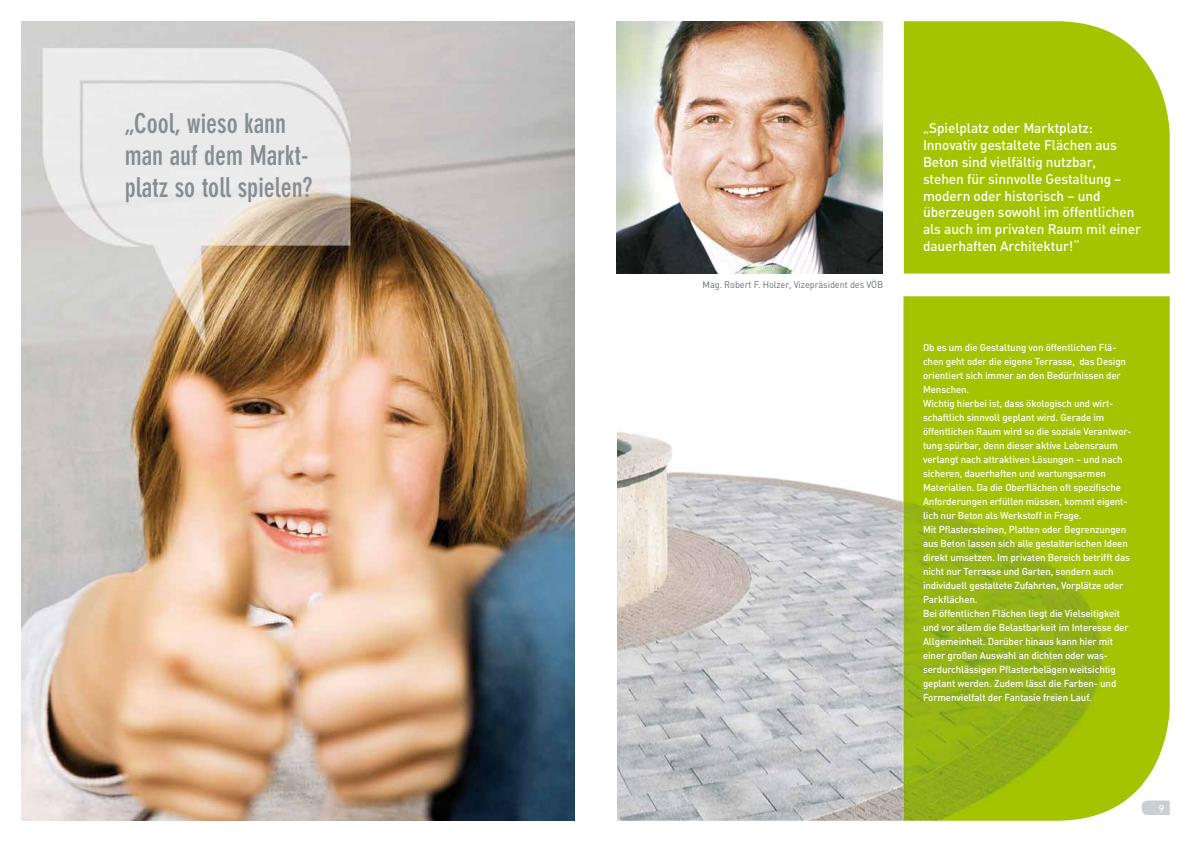
<style>
.page{position:relative;width:1191px;height:842px;background:#fff}
.page>*{position:absolute;margin:0;border:0;box-sizing:border-box;transform-origin:0 0}
.t1{font:700 condensed 27px/32.4px "DIN Neuzeit Grotesk";color:#868d91}
.t2{font:14px/16.8px "DIN Medium Alternate";letter-spacing:-.005em;color:#fff}
.t3{font:500 10px/14px "DIN";letter-spacing:-.01em;color:#fff}
.t4{font:10px "DIN Medium Alternate";color:#fff}
.t5{font:9.5px "DIN";letter-spacing:-.01em;color:#676d71}
</style>
<div class="page">
<img style="left:21px;top:21px;width:553px;height:800px">
<img style="left:617px;top:296px;width:552px;height:525px">
<img style="left:617px;top:21px;width:265px;height:253px">
<div style="left:904px;top:21px;width:265px;height:253px;background:#a4c400"></div>
<svg style="left:1141px;top:800px;width:28px;height:15px"></svg>
<h1 class="t1" style="left:125px;top:107px;width:189px">„Cool, wieso kann man auf dem Markt&shy;platz so toll spielen?</h1>
<p class="t5" style="left:702px;top:279px;width:182px">Mag. Robert F. Holzer, Vizepräsident des VÖB</p>
<p class="t2" style="left:923px;top:120px;width:219px">„Spielplatz oder Marktplatz:<br>Innovativ gestaltete Flächen aus<br>Beton sind vielfältig nutzbar,<br>stehen für sinnvolle Gestaltung – modern oder historisch – und überzeugen sowohl im öffentlichen als auch im privaten Raum mit einer dauerhaften Architektur!“</p>
<p class="t3" style="left:923px;top:340px;width:210px">Ob es um die Gestaltung von öffentlichen Flä&shy;chen geht oder die eigene Terrasse, das Design orientiert sich immer an den Bedürfnissen der Menschen.<br>Wichtig hierbei ist, dass ökologisch und wirt&shy;schaftlich sinnvoll geplant wird. Gerade im öffentlichen Raum wird so die soziale Verantwor&shy;tung spürbar, denn dieser aktive Lebensraum verlangt nach attraktiven Lösungen – und nach sicheren, dauerhaften und wartungsarmen Materialien. Da die Oberflächen oft spezifische Anforderungen erfüllen müssen, kommt eigent&shy;lich nur Beton als Werkstoff in Frage.<br>Mit Pflastersteinen, Platten oder Begrenzungen aus Beton lassen sich alle gestalterischen Ideen direkt umsetzen. Im privaten Bereich betrifft das nicht nur Terrasse und Garten, sondern auch individuell gestaltete Zufahrten, Vorplätze oder Parkflächen.<br>Bei öffentlichen Flächen liegt die Vielseitigkeit und vor allem die Belastbarkeit im Interesse der Allgemeinheit. Darüber hinaus kann hier mit einer großen Auswahl an dichten oder was&shy;serdurchlässigen Pflasterbelägen weitsichtig geplant werden. Zudem lässt die Farben- und Formenvielfalt der Fantasie freien Lauf.</p>
<p class="t4" style="left:1158px;top:800px;width:7px">9</p>
</div>
